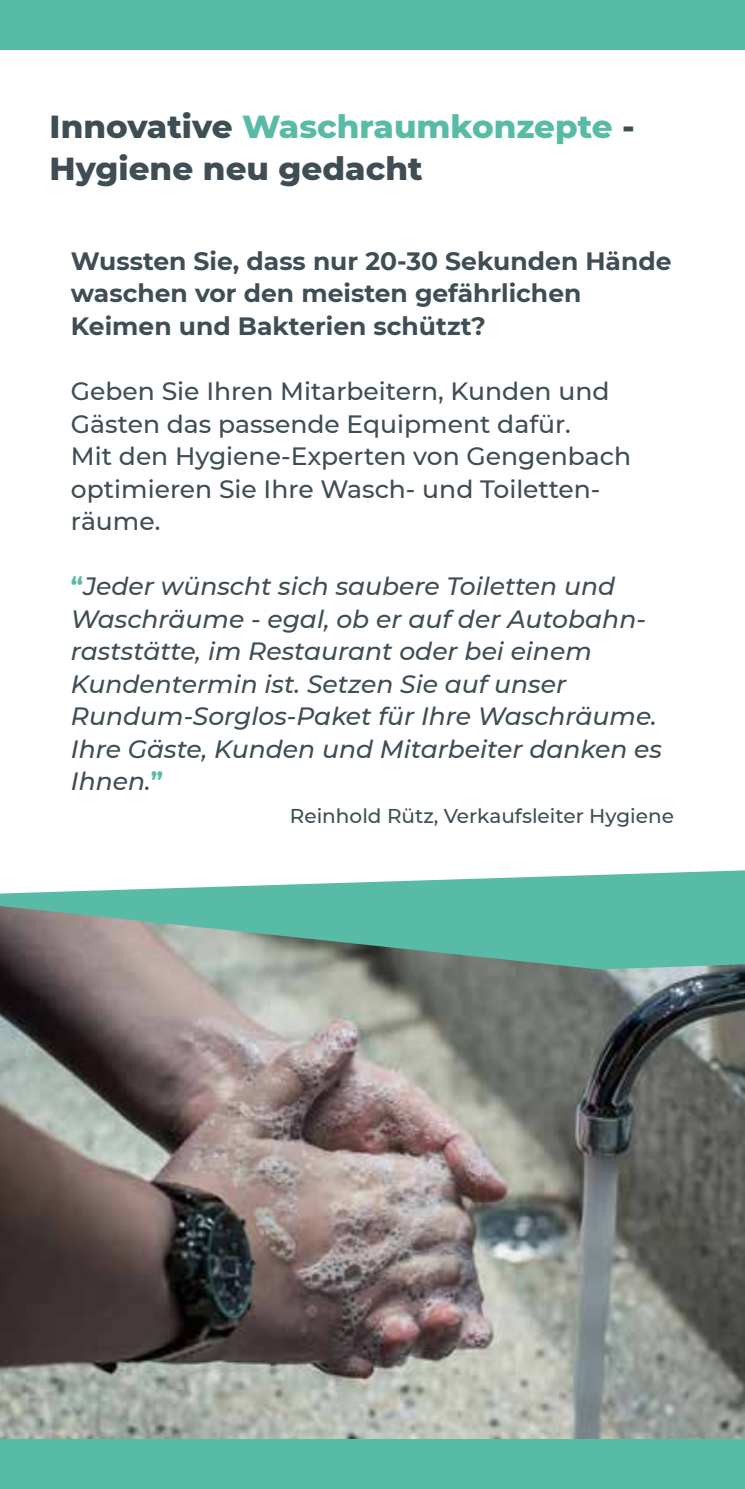
<style>
.page{position:relative;width:745px;height:1489px;background:#fff}
.page>*{position:absolute;margin:0;border:0;box-sizing:border-box;transform-origin:0 0}
.t1{font:800 32.5px/42.5px "Montserrat";color:#3f4e54}
.t2{font:italic 500 25px/32.5px "Montserrat";color:#3f4e54}
.t3{font:500 25px/32.5px "Montserrat";color:#3f4e54}
.t4{font:700 25px/32.5px "Montserrat";color:#3f4e54}
.t5{font:500 20px "Montserrat";color:#3f4e54}
.s1{color:#58bba5}
.s2{font-weight:700;font-style:normal;color:#58bba5}
</style>
<div class="page">
<img style="left:0;top:985px;width:744px;height:454px">
<svg style="left:0;top:870px;width:744px;height:115px;fill:#58bba5"></svg>
<div style="left:0;top:0;width:744px;height:50px;background:#58bba5"></div>
<div style="left:0;top:1439px;width:744px;height:49px;background:#58bba5"></div>
<h1 class="t1" style="left:50px;top:103px;width:586px">Innovative <span class="s1">Waschraumkonzepte</span> -<br>Hygiene neu gedacht</h1>
<p class="t4" style="left:71px;top:243px;width:601px">Wussten Sie, dass nur 20-30 Sekunden Hände waschen vor den meisten gefährlichen<br>Keimen und Bakterien schützt?</p>
<p class="t3" style="left:71px;top:374px;width:561px">Geben Sie Ihren Mitarbeitern, Kunden und Gästen das passende Equipment dafür.<br>Mit den Hygiene-Experten von Gengenbach optimieren Sie Ihre Wasch- und Toiletten&shy;räume.</p>
<p class="t2" style="left:71px;top:569px;width:592px"><span class="s2">“</span>Jeder wünscht sich saubere Toiletten und Waschräume - egal, ob er auf der Autobahn&shy;raststätte, im Restaurant oder bei einem Kundentermin ist. Setzen Sie auf unser Rundum-Sorglos-Paket für Ihre Waschräume.<br>Ihre Gäste, Kunden und Mitarbeiter danken es Ihnen.<span class="s2">”</span></p>
<p class="t5" style="left:290px;top:801px;width:385px">Reinhold Rütz, Verkaufsleiter Hygiene</p>
</div>
